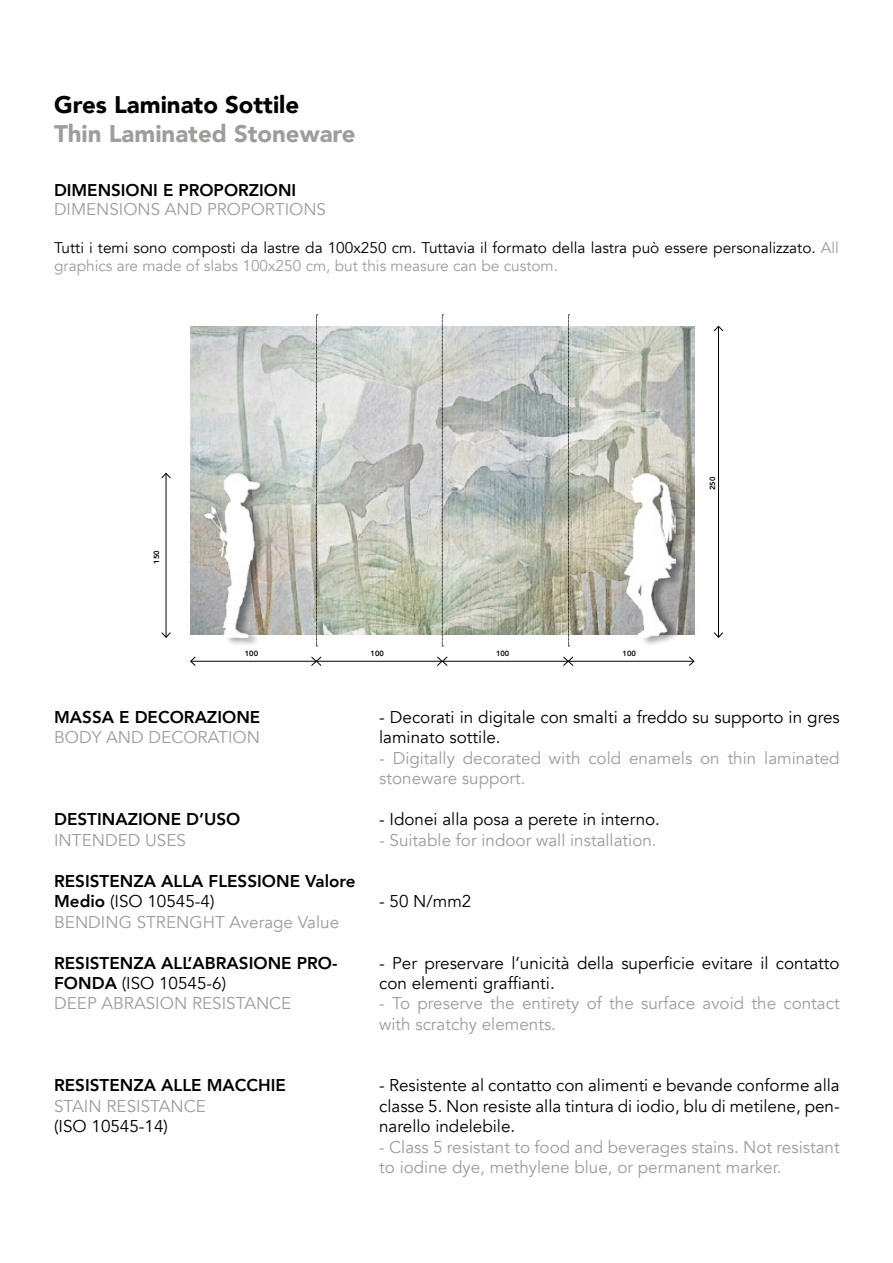
<style>
.page{position:relative;width:893px;height:1263px;background:#fff}
.page>*{position:absolute;margin:0;border:0;box-sizing:border-box;transform-origin:0 0}
.t1{font:900 24px "Avenir";color:#9d9d9c}
.t2{font:900 24px "Avenir";color:#000}
.t3{font:17.1px/20.4px "Avenir";color:#000}
.t4{font:17.1px/20.4px "Avenir";color:#9d9d9c}
.t5{font:800 17.1px/20.4px "Avenir";color:#000}
.t6{font:16.95px "Avenir";color:#9d9d9c}
.t7{font:800 16.95px "Avenir";color:#000}
.t8{font:15.45px/18.5px "Avenir";color:#000}
.t9{font:800 7.5px "Avenir";color:#000}
.s1{color:#9d9d9c}
.s2{font-weight:400}
.s3{font-weight:400;color:#9d9d9c}
</style>
<div class="page">
<img style="left:191px;top:326px;width:503px;height:309px">
<svg style="left:442px;top:315px;width:1px;height:332px"></svg>
<svg style="left:316px;top:315px;width:1px;height:332px"></svg>
<svg style="left:568px;top:315px;width:1px;height:332px"></svg>
<hr style="left:718px;top:326px;width:1px;height:311px;background:#000">
<svg style="left:714px;top:326px;width:9px;height:5px"></svg>
<svg style="left:714px;top:632px;width:9px;height:5px"></svg>
<hr style="left:166px;top:473px;width:1px;height:164px;background:#000">
<svg style="left:161px;top:473px;width:10px;height:5px"></svg>
<svg style="left:161px;top:632px;width:10px;height:5px"></svg>
<hr style="left:316px;top:661px;width:126px;height:1px;background:#000">
<hr style="left:191px;top:661px;width:125px;height:1px;background:#000">
<svg style="left:190px;top:657px;width:5px;height:9px"></svg>
<svg style="left:311px;top:657px;width:10px;height:9px"></svg>
<hr style="left:443px;top:661px;width:125px;height:1px;background:#000">
<svg style="left:437px;top:657px;width:10px;height:9px"></svg>
<hr style="left:568px;top:661px;width:126px;height:1px;background:#000">
<svg style="left:563px;top:657px;width:10px;height:9px"></svg>
<svg style="left:689px;top:657px;width:5px;height:9px"></svg>
<div style="left:205px;top:471px;width:484px;height:175px;background:#000;opacity:.38"></div>
<img style="left:204px;top:473px;width:471px;height:164px">
<h1 class="t2" style="left:54px;top:84px;width:247px">Gres Laminato Sottile</h1>
<h1 class="t1" style="left:54px;top:113px;width:303px">Thin Laminated Stoneware</h1>
<p class="t7" style="left:54px;top:177px;width:244px">DIMENSIONI E PROPORZIONI</p>
<p class="t6" style="left:54px;top:199px;width:274px">DIMENSIONS AND PROPORTIONS</p>
<p class="t8" style="left:54px;top:239px;width:786px">Tutti i temi sono composti da lastre da 100x250 cm. Tuttavia il formato della lastra può essere personalizzato. <span class="s1">All graphics are made of slabs 100x250 cm, but this measure can be custom.</span></p>
<p class="t9" style="left:151px;top:564px;width:15px;rotate:-90deg">150</p>
<p class="t9" style="left:245px;top:648px;width:15px">100</p>
<p class="t9" style="left:371px;top:648px;width:15px">100</p>
<p class="t9" style="left:496px;top:648px;width:15px">100</p>
<p class="t9" style="left:623px;top:648px;width:15px">100</p>
<p class="t9" style="left:707px;top:490px;width:15px;rotate:-90deg">250</p>
<p class="t5" style="left:54px;top:707px;width:208px">MASSA E DECORAZIONE</p>
<p class="t4" style="left:54px;top:728px;width:207px">BODY AND DECORATION</p>
<p class="t5" style="left:54px;top:809px;width:188px">DESTINAZIONE D’USO</p>
<p class="t4" style="left:54px;top:830px;width:133px">INTENDED USES</p>
<p class="t5" style="left:54px;top:870px;width:303px">RESISTENZA ALLA FLESSIONE Valore<br>Medio <span class="s2">(ISO 10545-4)<br></span><span class="s3">BENDING STRENGHT Average Value</span></p>
<p class="t5" style="left:54px;top:952px;width:285px">RESISTENZA ALL’ABRASIONE PRO-<br>FONDA <span class="s2">(ISO 10545-6)<br></span><span class="s3">DEEP ABRASION RESISTANCE</span></p>
<p class="t5" style="left:54px;top:1075px;width:233px">RESISTENZA ALLE MACCHIE</p>
<p class="t4" style="left:54px;top:1096px;width:153px">STAIN RESISTANCE</p>
<p class="t3" style="left:54px;top:1116px;width:115px">(ISO 10545-14)</p>
<p class="t3" style="left:379px;top:707px;width:462px">- Decorati in digitale con smalti a freddo su supporto in gres laminato sottile.</p>
<p class="t4" style="left:379px;top:748px;width:462px">- Digitally decorated with cold enamels on thin laminated stoneware support.</p>
<p class="t3" style="left:379px;top:809px;width:282px">- Idonei alla posa a perete in interno.</p>
<p class="t4" style="left:379px;top:830px;width:279px">- Suitable for indoor wall installation.</p>
<p class="t3" style="left:379px;top:891px;width:94px">- 50 N/mm2</p>
<p class="t3" style="left:379px;top:953px;width:462px">- Per preservare l’unicità della superficie evitare il contatto con elementi graffianti.</p>
<p class="t4" style="left:379px;top:994px;width:462px">- To preserve the entirety of the surface avoid the contact with scratchy elements.</p>
<p class="t3" style="left:379px;top:1075px;width:462px;text-align:justify">- Resistente al contatto con alimenti e bevande conforme alla classe 5. Non resiste alla tintura di iodio, blu di metilene, pen&shy;narello indelebile.</p>
<p class="t4" style="left:379px;top:1137px;width:462px">- Class 5 resistant to food and beverages stains. Not resistant to iodine dye, methylene blue, or permanent marker.</p>
</div>
